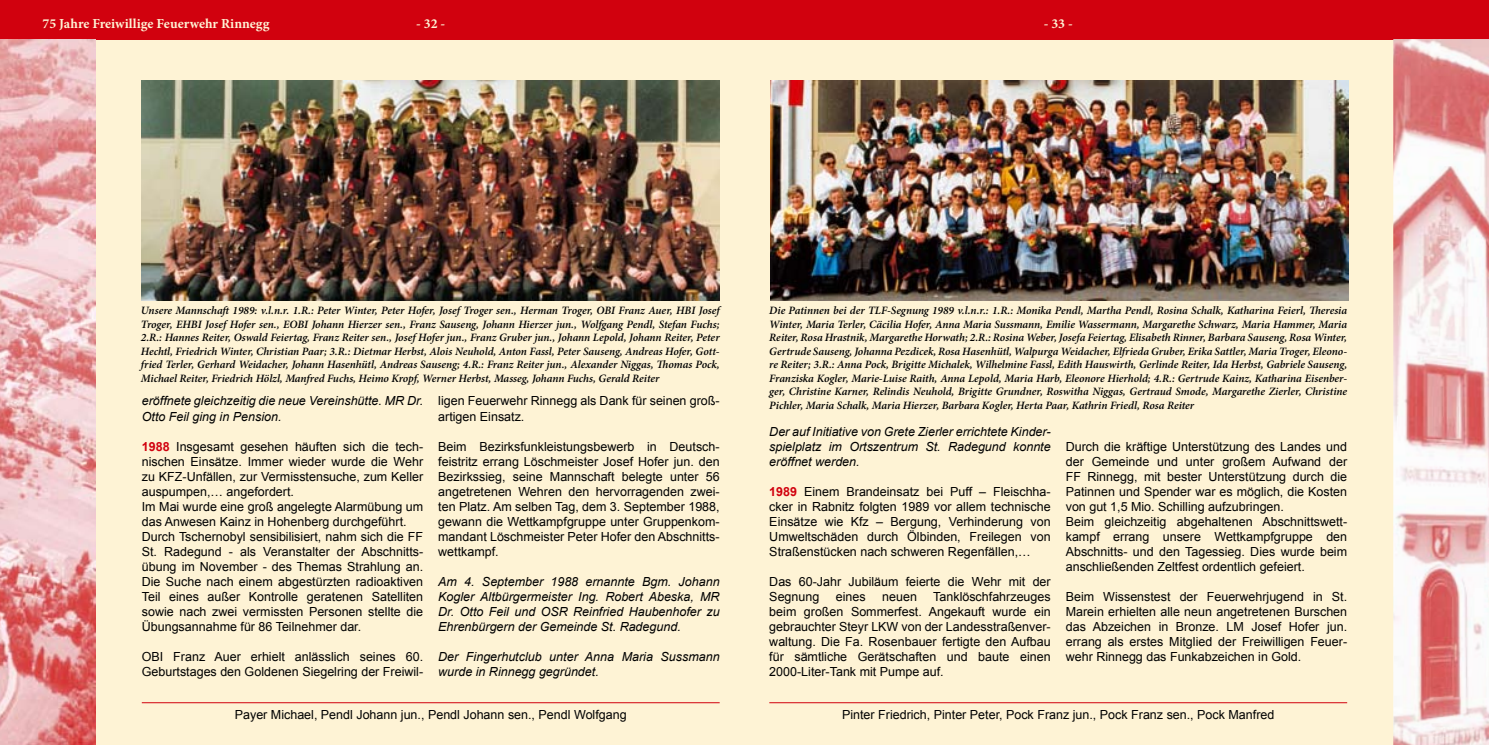
<style>
.page{position:relative;width:1489px;height:745px;background:#fff}
.page>*{position:absolute;margin:0;border:0;box-sizing:border-box;transform-origin:0 0}
.t1{font:700 13.75px "Minion Pro";color:#fef3d5}
.t2{font:12.5px/15px "Arial";color:#000}
.t3{font:italic 12.5px/15px "Arial";color:#000}
.t4{font:italic 600 11.25px/13.5px "Minion Pro";letter-spacing:-.005em;color:#000;text-align:justify}
.s1{font-weight:700;color:#d1010e}
</style>
<div class="page">
<div style="left:0;top:0;width:744px;height:744px;background:#fef3d5"></div>
<div style="left:0;top:0;width:744px;height:39px;background:#d1010e"></div>
<div style="left:744px;top:0;width:744px;height:744px;background:#fef3d5"></div>
<div style="left:744px;top:0;width:744px;height:39px;background:#d1010e"></div>
<img style="left:1393px;top:39px;width:95px;height:705px">
<img style="left:0;top:39px;width:96px;height:705px">
<img style="left:142px;top:81px;width:577px;height:219px">
<img style="left:770px;top:81px;width:577px;height:219px">
<hr style="left:142px;top:702px;width:577px;height:1px;background:#d1010e">
<hr style="left:769px;top:702px;width:577px;height:1px;background:#d1010e">
<p class="t1" style="left:43px;top:14px;width:228px">75 Jahre Freiwillige Feuerwehr Rinnegg</p>
<p class="t1" style="left:416px;top:14px;width:31px">- 32 -</p>
<p class="t1" style="left:1043px;top:14px;width:31px">- 33 -</p>
<p class="t4" style="left:141px;top:303px;width:580px">Unsere Mannschaft 1989: v.l.n.r. 1.R.: Peter Winter, Peter Hofer, Josef Troger sen., Herman Troger, OBI Franz Auer, HBI Josef Troger, EHBI Josef Hofer sen., EOBI Johann Hierzer sen., Franz Sauseng, Johann Hierzer jun., Wolfgang Pendl, Stefan Fuchs; 2.R.: Hannes Reiter, Oswald Feiertag, Franz Reiter sen., Josef Hofer jun., Franz Gruber jun., Johann Lepold, Johann Reiter, Peter Hechtl, Friedrich Winter, Christian Paar; 3.R.: Dietmar Herbst, Alois Neuhold, Anton Fassl, Peter Sauseng, Andreas Hofer, Gott&shy;fried Terler, Gerhard Weidacher, Johann Hasenhütl, Andreas Sauseng; 4.R.: Franz Reiter jun., Alexander Niggas, Thomas Pock, Michael Reiter, Friedrich Hölzl, Manfred Fuchs, Heimo Kropf, Werner Herbst, Masseg, Johann Fuchs, Gerald Reiter</p>
<p class="t4" style="left:769px;top:303px;width:579px">Die Patinnen bei der TLF-Segnung 1989 v.l.n.r.: 1.R.: Monika Pendl, Martha Pendl, Rosina Schalk, Katharina Feierl, Theresia Winter, Maria Terler, Cäcilia Hofer, Anna Maria Sussmann, Emilie Wassermann, Margarethe Schwarz, Maria Hammer, Maria Reiter, Rosa Hrastnik, Margarethe Horwath; 2.R.: Rosina Weber, Josefa Feiertag, Elisabeth Rinner, Barbara Sauseng, Rosa Winter, Gertrude Sauseng, Johanna Pezdicek, Rosa Hasenhütl, Walpurga Weidacher, Elfrieda Gruber, Erika Sattler, Maria Troger, Eleono&shy;re Reiter; 3.R.: Anna Pock, Brigitte Michalek, Wilhelmine Fassl, Edith Hauswirth, Gerlinde Reiter, Ida Herbst, Gabriele Sauseng, Franziska Kogler, Marie-Luise Raith, Anna Lepold, Maria Harb, Eleonore Hierhold; 4.R.: Gertrude Kainz, Katharina Eisenber&shy;ger, Christine Karner, Relindis Neuhold, Brigitte Grundner, Roswitha Niggas, Gertraud Smode, Margarethe Zierler, Christine Pichler, Maria Schalk, Maria Hierzer, Barbara Kogler, Herta Paar, Kathrin Friedl, Rosa Reiter</p>
<p class="t3" style="left:142px;top:393px;width:283px">eröffnete gleichzeitig die neue Vereinshütte. MR Dr.<br>Otto Feil ging in Pension.</p>
<p class="t2" style="left:142px;top:438px;width:283px"><span class="s1">1988</span> Insgesamt gesehen häuften sich die tech&shy;nischen Einsätze. Immer wieder wurde die Wehr zu KFZ-Unfällen, zur Vermisstensuche, zum Keller auspumpen,… angefordert.<br>Im Mai wurde eine groß angelegte Alarmübung um das Anwesen Kainz in Hohenberg durchgeführt.<br>Durch Tschernobyl sensibilisiert, nahm sich die FF St. Radegund - als Veranstalter der Abschnitts&shy;übung im November - des Themas Strahlung an.<br>Die Suche nach einem abgestürzten radioaktiven Teil eines außer Kontrolle geratenen Satelliten sowie nach zwei vermissten Personen stellte die Übungsannahme für 86 Teilnehmer dar.</p>
<p class="t2" style="left:142px;top:648px;width:283px">OBI Franz Auer erhielt anlässlich seines 60.<br>Geburtstages den Goldenen Siegelring der Freiwil-</p>
<p class="t2" style="left:438px;top:393px;width:283px">ligen Feuerwehr Rinnegg als Dank für seinen groß&shy;artigen Einsatz.</p>
<p class="t2" style="left:438px;top:438px;width:283px;text-align:justify">Beim Bezirksfunkleistungsbewerb in Deutsch&shy;feistritz errang Löschmeister Josef Hofer jun. den Bezirkssieg, seine Mannschaft belegte unter 56 angetretenen Wehren den hervorragenden zwei&shy;ten Platz. Am selben Tag, dem 3. September 1988, gewann die Wettkampfgruppe unter Gruppenkom&shy;mandant Löschmeister Peter Hofer den Abschnitts&shy;wettkampf.</p>
<p class="t3" style="left:438px;top:573px;width:283px;text-align:justify">Am 4. September 1988 ernannte Bgm. Johann Kogler Altbürgermeister Ing. Robert Abeska, MR Dr. Otto Feil und OSR Reinfried Haubenhofer zu Ehrenbürgern der Gemeinde St. Radegund.</p>
<p class="t3" style="left:438px;top:648px;width:283px">Der Fingerhutclub unter Anna Maria Sussmann wurde in Rinnegg gegründet.</p>
<p class="t3" style="left:769px;top:423px;width:283px;text-align:justify">Der auf Initiative von Grete Zierler errichtete Kinder&shy;spielplatz im Ortszentrum St. Radegund konnte eröffnet werden.</p>
<p class="t2" style="left:769px;top:483px;width:283px;text-align:justify"><span class="s1">1989</span> Einem Brandeinsatz bei Puff – Fleischha&shy;cker in Rabnitz folgten 1989 vor allem technische Einsätze wie Kfz – Bergung, Verhinderung von Umweltschäden durch Ölbinden, Freilegen von Straßenstücken nach schweren Regenfällen,…</p>
<p class="t2" style="left:769px;top:573px;width:283px">Das 60-Jahr Jubiläum feierte die Wehr mit der<br>Segnung</p>
<p class="t2" style="left:1065px;top:438px;width:283px">Durch die kräftige Unterstützung des Landes und der Gemeinde und unter großem Aufwand der FF Rinnegg, mit bester Unterstützung durch die Patinnen und Spender war es möglich, die Kosten von gut 1,5 Mio. Schilling aufzubringen.<br>Beim gleichzeitig abgehaltenen Abschnittswett&shy;kampf errang unsere Wettkampfgruppe den Abschnitts- und den Tagessieg. Dies wurde beim anschließenden Zeltfest ordentlich gefeiert.</p>
<p class="t2" style="left:1065px;top:588px;width:283px;text-align:justify">Beim Wissenstest der Feuerwehrjugend in St.<br>Marein erhielten alle neun angetretenen Burschen das Abzeichen in Bronze. LM Josef Hofer jun. errang als erstes Mitglied der Freiwilligen Feuer&shy;wehr Rinnegg das Funkabzeichen in Gold.</p>
<p class="t2" style="left:769px;top:588px;width:283px;text-align:justify;text-indent:164px">Tanklöschfahrzeuges beim großen Sommerfest. Angekauft wurde ein gebrauchter Steyr LKW von der Landesstraßenver&shy;waltung. Die Fa. Rosenbauer fertigte den Aufbau für sämtliche Gerätschaften und baute einen 2000-Liter-Tank mit Pumpe auf.</p>
<p class="t2" style="left:835px;top:588px;width:31px">eines</p>
<p class="t2" style="left:882px;top:588px;width:36px">neuen</p>
<p class="t2" style="left:235px;top:706px;width:393px">Payer Michael, Pendl Johann jun., Pendl Johann sen., Pendl Wolfgang</p>
<p class="t2" style="left:842px;top:706px;width:434px">Pinter Friedrich, Pinter Peter, Pock Franz jun., Pock Franz sen., Pock Manfred</p>
</div>
